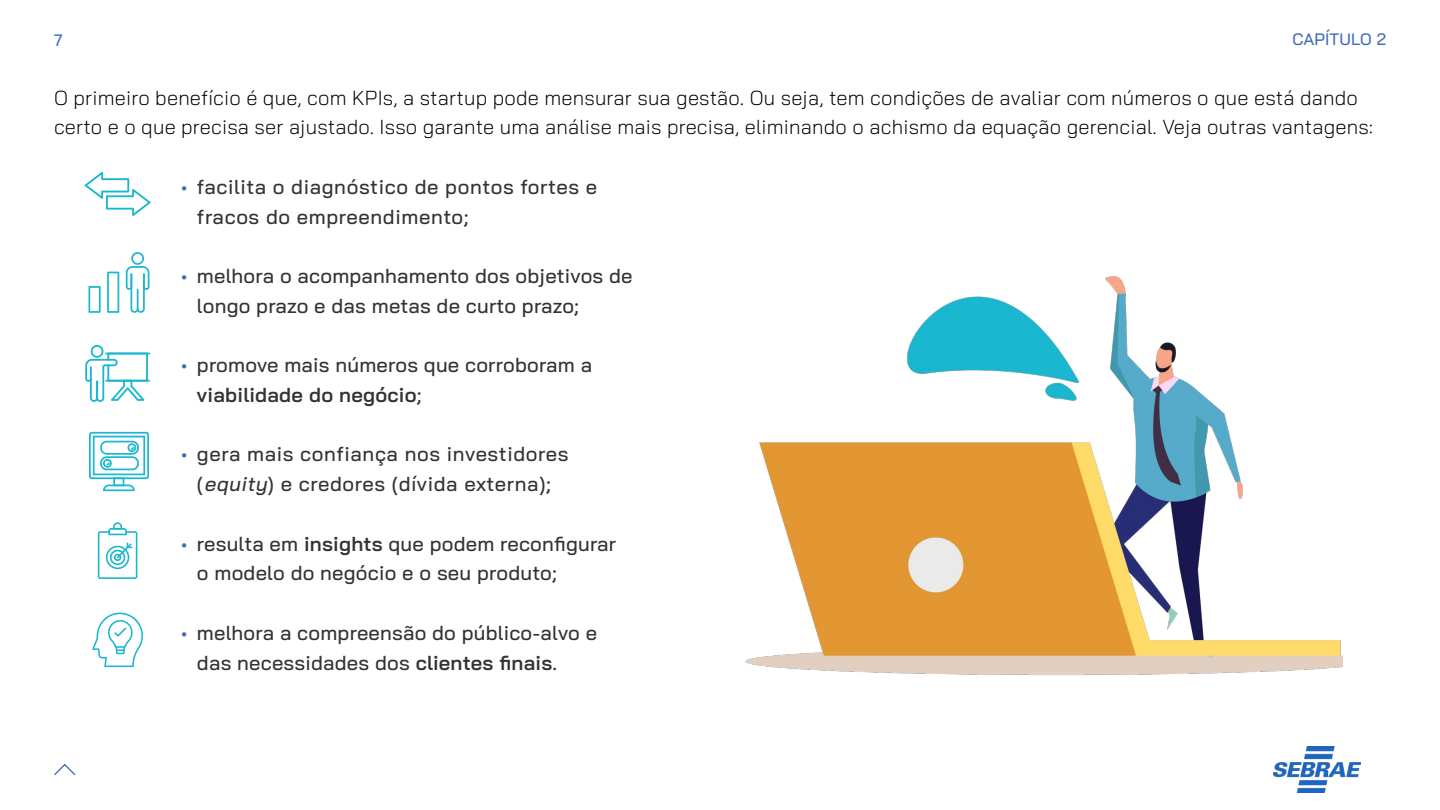
<style>
.page{position:relative;width:1440px;height:810px;background:#fff}
.page>*{position:absolute;margin:0;border:0;box-sizing:border-box;transform-origin:0 0}
.t1{font:500 20.25px/29.7px "Bai Jamjuree";letter-spacing:.01em;color:#333}
.t2{font:300 20.25px/29.7px "Bai Jamjuree";letter-spacing:.01em;color:#000}
.t3{font:500 20.25px/29.7px "Bai Jamjuree";letter-spacing:.03em;color:#333}
.t4{font:500 16.5px "Bai Jamjuree";letter-spacing:.01em;color:#406cb4}
.s1{color:#406cb4}
.s2{font-weight:600}
.s3{font-style:italic}
</style>
<div class="page">
<svg style="left:54px;top:763px;width:22px;height:13px"></svg>
<svg style="left:89px;top:432px;width:60px;height:59px"></svg>
<img style="left:745px;top:276px;width:598px;height:400px">
<svg style="left:126px;top:252px;width:24px;height:61px"></svg>
<svg style="left:107px;top:272px;width:12px;height:41px"></svg>
<svg style="left:88px;top:286px;width:13px;height:27px"></svg>
<svg style="left:85px;top:345px;width:65px;height:57px"></svg>
<svg style="left:98px;top:522px;width:39px;height:57px"></svg>
<svg style="left:92px;top:612px;width:51px;height:55px"></svg>
<svg style="left:85px;top:172px;width:66px;height:44px"></svg>
<img style="left:1274px;top:746px;width:86px;height:47px">
<p class="t4" style="left:54px;top:30px;width:10px">7</p>
<p class="t4" style="left:1293px;top:30px;width:95px">CAPÍTULO 2</p>
<p class="t2" style="left:54px;top:83px;width:1321px">O primeiro benefício é que, com KPIs, a startup pode mensurar sua gestão. Ou seja, tem condições de avaliar com números o que está dando certo e o que precisa ser ajustado. Isso garante uma análise mais precisa, eliminando o achismo da equação gerencial. Veja outras vantagens:</p>
<p class="t3" style="left:197px;top:172px;width:402px;text-indent:-16px"><span class="s1">•</span> facilita o diagnóstico de pontos fortes e fracos do empreendimento;</p>
<p class="t1" style="left:197px;top:261px;width:437px;text-indent:-16px"><span class="s1">•</span> melhora o acompanhamento dos objetivos de longo prazo e das metas de curto prazo;</p>
<p class="t1" style="left:197px;top:350px;width:397px;text-indent:-16px"><span class="s1">•</span> promove mais números que corroboram a <span class="s2">viabilidade do negócio</span>;</p>
<p class="t3" style="left:181px;top:440px;width:389px;text-align:center"><span class="s1">•</span> gera mais confiança nos investidores (<span class="s3">equity</span>) e credores (dívida externa);</p>
<p class="t1" style="left:197px;top:529px;width:421px;text-indent:-16px"><span class="s1">•</span> resulta em <span class="s2">insights</span> que podem reconfigurar o modelo do negócio e o seu produto;</p>
<p class="t1" style="left:197px;top:618px;width:402px;text-indent:-16px"><span class="s1">•</span> melhora a compreensão do público-alvo e das necessidades dos <span class="s2">clientes finais</span>.</p>
</div>
